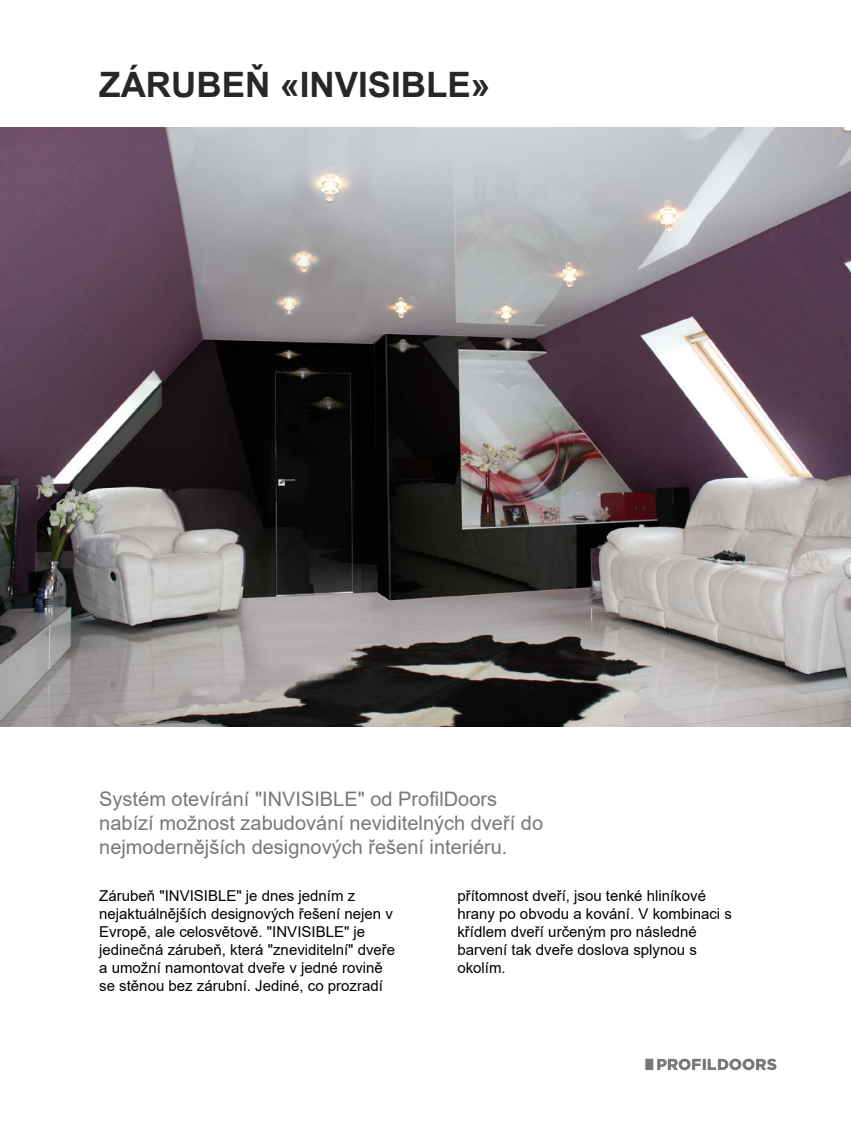
<style>
.page{position:relative;width:851px;height:1134px;background:#fff}
.page>*{position:absolute;margin:0;border:0;box-sizing:border-box;transform-origin:0 0}
.t1{font:700 35px "Arial";color:#282727}
.t2{font:20px/24px "Arial";color:#77787b}
.t3{font:15px/18px "Arial";color:#000}
.s1{font-style:inherit}
</style>
<div class="page">
<svg style="left:645px;top:1059px;width:131px;height:11px"></svg>
<img style="left:0;top:128px;width:850px;height:598px">
<h1 class="t1" style="left:99px;top:60px;width:392px">ZÁRUBEŇ «INVISIBLE»</h1>
<h2 class="t2" style="left:99px;top:787px;width:445px">Systém otevírání "INVISIBLE" od ProfilDoors nabízí možnost zabudování neviditelných dveří do nejmodernějších designových řešení interiéru.</h2>
<p class="t3" style="left:99px;top:886px;width:297px">Zárubeň "INVISIBLE" je dnes jedním z nejaktuálnějších designových řešení nejen v Evropě<span class="s1">,</span> ale celosvětově. "INVISIBLE" je jedinečná zárubeň, která "zneviditelní" dveře a umožní namontovat dveře v jedné rovině se stěnou bez zárubní. Jediné, co prozradí</p>
<p class="t3" style="left:457px;top:886px;width:276px">přítomnost dveří<span class="s1">,</span> jsou tenké hliníkové hrany po obvodu a kování. V kombinaci s křídlem dveří určeným pro následné barvení tak dveře doslova splynou s okolím.</p>
</div>
